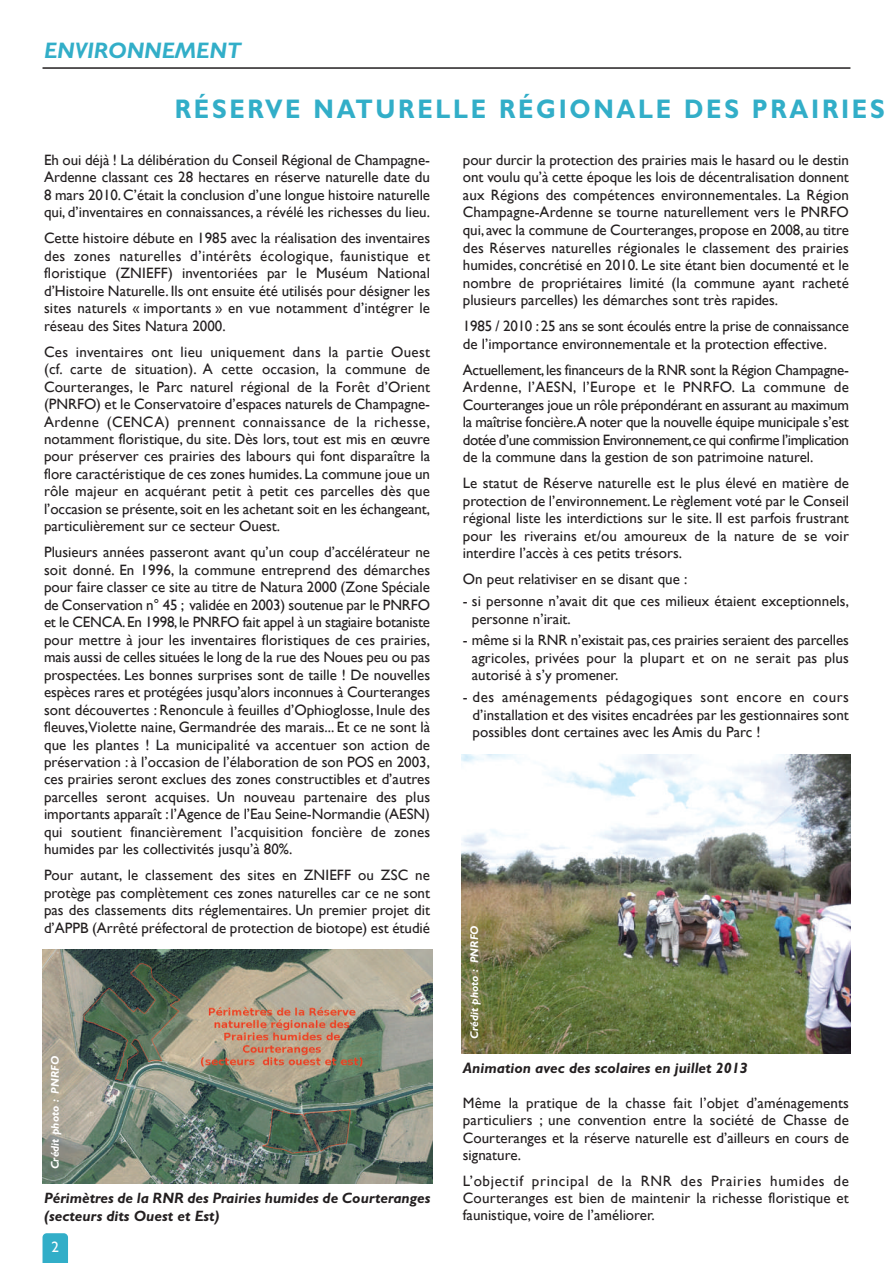
<style>
.page{position:relative;width:893px;height:1263px;background:#fff}
.page>*{position:absolute;margin:0;border:0;box-sizing:border-box;transform-origin:0 0}
.t1{font:700 27px "Gill Sans";letter-spacing:.11em;color:#32aec8;scale:.9 1}
.t2{font:italic 700 22.5px "Gill Sans";color:#32aec8}
.t3{font:15px/17.4px "Gill Sans";color:#231f20;text-align:justify}
.t4{font:italic 700 15px/17.2px "Gill Sans";color:#231f20}
.t5{font:15px "Gill Sans";color:#fff}
.t6{font:italic 700 11.25px "Gill Sans";color:#fff}
</style>
<div class="page">
<svg style="left:43px;top:1233px;width:25px;height:30px"></svg>
<hr style="left:43px;top:67px;width:807px;height:2px;background:#231f20">
<img style="left:461px;top:755px;width:389px;height:298px">
<img style="left:43px;top:950px;width:389px;height:233px">
<h2 class="t2" style="left:44px;top:42px;width:198px">ENVIRONNEMENT</h2>
<h1 class="t1" style="left:175px;top:98px;width:790px">RÉSERVE NATURELLE RÉGIONALE DES PRAIRIES</h1>
<p class="t3" style="left:44px;top:151px;width:388px">Eh oui déjà ! La délibération du Conseil Régional de Champagne-Ardenne classant ces 28 hectares en réserve naturelle date du 8 mars 2010.C’était la conclusion d’une longue histoire naturelle qui, d’inventaires en connaissances, a révélé les richesses du lieu.</p>
<p class="t3" style="left:44px;top:229px;width:388px">Cette histoire débute en 1985 avec la réalisation des inventaires des zones naturelles d’intérêts écologique, faunistique et floristique (ZNIEFF) inventoriées par le Muséum National d’Histoire Naturelle. Ils ont ensuite été utilisés pour désigner les sites naturels « importants » en vue notamment d’intégrer le réseau des Sites Natura 2000.</p>
<p class="t3" style="left:44px;top:343px;width:388px">Ces inventaires ont lieu uniquement dans la partie Ouest (cf. carte de situation). A cette occasion, la commune de Courteranges, le Parc naturel régional de la Forêt d’Orient (PNRFO) et le Conservatoire d’espaces naturels de Champagne-Ardenne (CENCA) prennent connaissance de la richesse, notamment floristique, du site. Dès lors, tout est mis en œuvre pour préserver ces prairies des labours qui font disparaître la flore caractéristique de ces zones humides. La commune joue un rôle majeur en acquérant petit à petit ces parcelles dès que l’occasion se présente,soit en les achetant soit en les échangeant, particulièrement sur ce secteur Ouest.</p>
<p class="t3" style="left:44px;top:543px;width:388px">Plusieurs années passeront avant qu’un coup d’accélérateur ne soit donné. En 1996, la commune entreprend des démarches pour faire classer ce site au titre de Natura 2000 (Zone Spéciale de Conservation n° 45 ; validée en 2003) soutenue par le PNRFO et le CENCA.En 1998, le PNRFO fait appel à un stagiaire botaniste pour mettre à jour les inventaires floristiques de ces prairies, mais aussi de celles situées le long de la rue des Noues peu ou pas prospectées. Les bonnes surprises sont de taille ! De nouvelles espèces rares et protégées jusqu’alors inconnues à Courteranges sont découvertes : Renoncule à feuilles d’Ophioglosse, Inule des fleuves,Violette naine, Germandrée des marais... Et ce ne sont là que les plantes ! La municipalité va accentuer son action de préservation : à l’occasion de l’élaboration de son POS en 2003, ces prairies seront exclues des zones constructibles et d’autres parcelles seront acquises. Un nouveau partenaire des plus importants apparaît : l’Agence de l’Eau Seine-Normandie (AESN) qui soutient financièrement l’acquisition foncière de zones humides par les collectivités jusqu’à 80%.</p>
<p class="t3" style="left:44px;top:866px;width:388px">Pour autant, le classement des sites en ZNIEFF ou ZSC ne protège pas complètement ces zones naturelles car ce ne sont pas des classements dits réglementaires. Un premier projet dit d’APPB (Arrêté préfectoral de protection de biotope) est étudié</p>
<p class="t3" style="left:463px;top:151px;width:388px">pour durcir la protection des prairies mais le hasard ou le destin ont voulu qu’à cette époque les lois de décentralisation donnent aux Régions des compétences environnementales. La Région Champagne-Ardenne se tourne naturellement vers le PNRFO qui, avec la commune de Courteranges, propose en 2008, au titre des Réserves naturelles régionales le classement des prairies humides, concrétisé en 2010. Le site étant bien documenté et le nombre de propriétaires limité (la commune ayant racheté plusieurs parcelles) les démarches sont très rapides.</p>
<p class="t3" style="left:463px;top:317px;width:388px">1985 / 2010 :25 ans se sont écoulés entre la prise de connaissance de l’importance environnementale et la protection effective.</p>
<p class="t3" style="left:463px;top:361px;width:388px">Actuellement, les financeurs de la RNR sont la Région Champagne-Ardenne, l’AESN, l’Europe et le PNRFO. La commune de Courteranges joue un rôle prépondérant en assurant au maximum la maîtrise foncière.A noter que la nouvelle équipe municipale s’est dotée d’une commission Environnement,ce qui confirme l’implication de la commune dans la gestion de son patrimoine naturel.</p>
<p class="t3" style="left:463px;top:474px;width:388px">Le statut de Réserve naturelle est le plus élevé en matière de protection de l’environnement. Le règlement voté par le Conseil régional liste les interdictions sur le site. Il est parfois frustrant pour les riverains et/ou amoureux de la nature de se voir interdire l’accès à ces petits trésors.</p>
<p class="t3" style="left:463px;top:570px;width:226px">On peut relativiser en se disant que :</p>
<p class="t3" style="left:472px;top:592px;width:379px;text-indent:-9px">- si personne n’avait dit que ces milieux étaient exceptionnels, personne n’irait.</p>
<p class="t3" style="left:472px;top:631px;width:379px;text-indent:-9px">- même si la RNR n’existait pas, ces prairies seraient des parcelles agricoles, privées pour la plupart et on ne serait pas plus autorisé à s’y promener.</p>
<p class="t3" style="left:473px;top:688px;width:378px;text-indent:-10px">- des aménagements pédagogiques sont encore en cours d’installation et des visites encadrées par les gestionnaires sont possibles dont certaines avec les Amis du Parc !</p>
<p class="t6" style="left:470px;top:1039px;width:115px;rotate:-90deg">Crédit photo : PNRFO</p>
<p class="t6" style="left:51px;top:1169px;width:115px;rotate:-90deg">Crédit photo : PNRFO</p>
<p class="t4" style="left:44px;top:1191px;width:388px">Périmètres de la RNR des Prairies humides de Courteranges (secteurs dits Ouest et Est)</p>
<p class="t5" style="left:52px;top:1238px;width:9px">2</p>
<p class="t4" style="left:463px;top:1061px;width:286px">Animation avec des scolaires en juillet 2013</p>
<p class="t3" style="left:463px;top:1094px;width:388px">Même la pratique de la chasse fait l’objet d’aménagements particuliers ; une convention entre la société de Chasse de Courteranges et la réserve naturelle est d’ailleurs en cours de signature.</p>
<p class="t3" style="left:463px;top:1172px;width:388px">L’objectif principal de la RNR des Prairies humides de Courteranges est bien de maintenir la richesse floristique et faunistique, voire de l’améliorer.</p>
</div>
